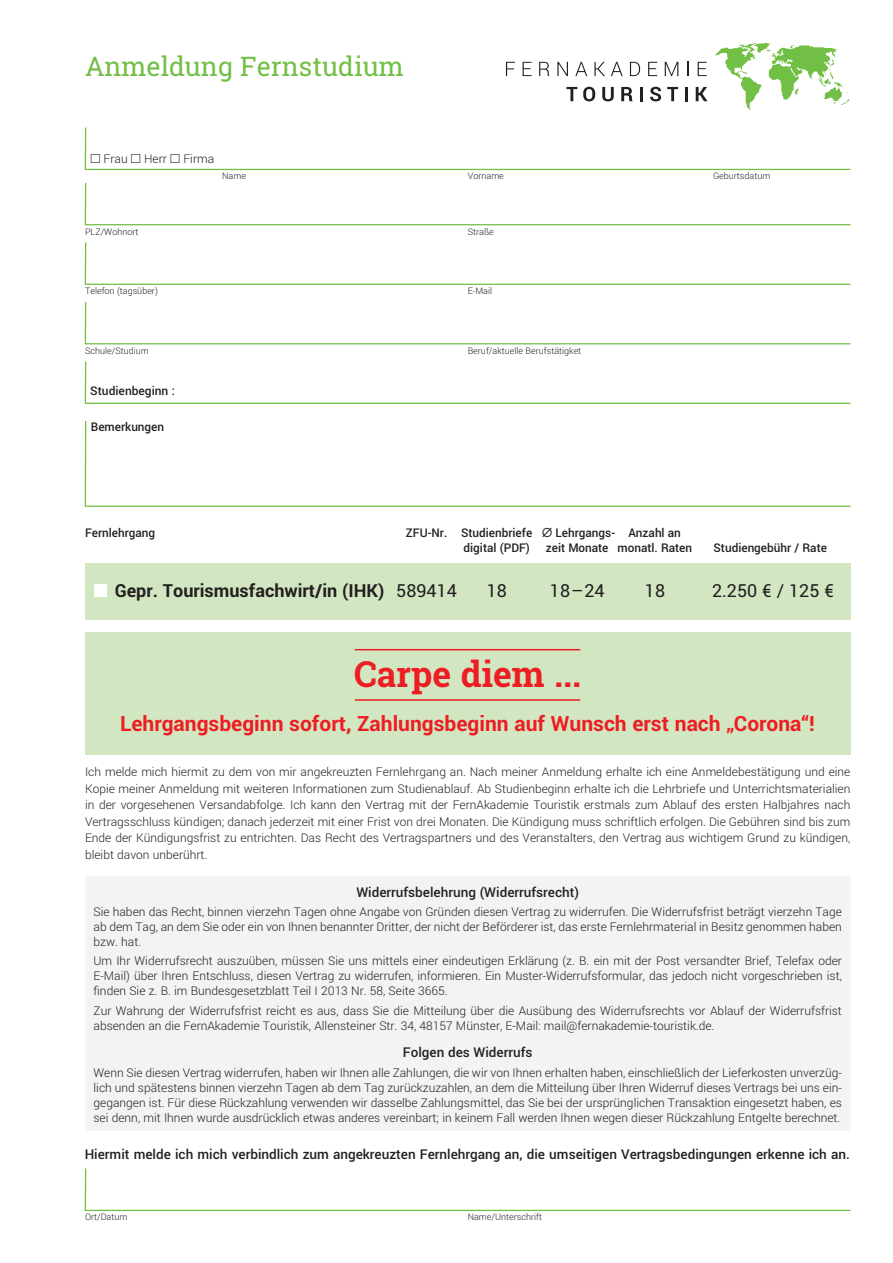
<style>
.page{position:relative;width:893px;height:1263px;background:#fff}
.page>*{position:absolute;margin:0;border:0;box-sizing:border-box;transform-origin:0 0}
.t1{font:700 36px "Roboto Slab";color:#ee1d23}
.t2{font:27px "Roboto Slab";color:#71bf44}
.t3{font:700 21px "Roboto";color:#ee1d23}
.t4{font:700 18px "Roboto";color:#231f20}
.t5{font:18px "Roboto";color:#231f20}
.t6{font:500 13.5px "Roboto";color:#231f20}
.t7{font:300 12px/15px "Roboto";color:#231f20;text-align:justify}
.t8{font:500 12px/15.1px "Roboto";color:#231f20}
.t9{font:300 9px "Roboto";color:#231f20}
.s1{font-family:"European Pi Three";font-weight:400}
.s2{font-family:"Futura";font-weight:400}
.s3{font-weight:400}
</style>
<div class="page">
<div style="left:85px;top:563px;width:765px;height:56px;background:#d2e7c1"></div>
<div style="left:85px;top:876px;width:765px;height:255px;background:#f2f3f4"></div>
<svg style="left:715px;top:43px;width:134px;height:67px"></svg>
<svg style="left:506px;top:62px;width:9px;height:14px"></svg>
<svg style="left:523px;top:62px;width:9px;height:14px"></svg>
<svg style="left:539px;top:62px;width:10px;height:14px"></svg>
<svg style="left:557px;top:62px;width:11px;height:14px"></svg>
<svg style="left:575px;top:62px;width:12px;height:14px"></svg>
<svg style="left:594px;top:62px;width:11px;height:14px"></svg>
<svg style="left:611px;top:62px;width:12px;height:14px"></svg>
<svg style="left:630px;top:62px;width:10px;height:14px"></svg>
<svg style="left:648px;top:62px;width:9px;height:14px"></svg>
<svg style="left:665px;top:62px;width:13px;height:14px"></svg>
<svg style="left:687px;top:62px;width:2px;height:14px"></svg>
<svg style="left:698px;top:62px;width:9px;height:14px"></svg>
<svg style="left:566px;top:87px;width:11px;height:14px"></svg>
<svg style="left:583px;top:87px;width:12px;height:14px"></svg>
<svg style="left:602px;top:87px;width:12px;height:14px"></svg>
<svg style="left:621px;top:87px;width:12px;height:14px"></svg>
<hr style="left:640px;top:87px;width:3px;height:14px;background:#231f20">
<svg style="left:650px;top:87px;width:11px;height:14px"></svg>
<svg style="left:667px;top:87px;width:11px;height:14px"></svg>
<hr style="left:685px;top:87px;width:3px;height:14px;background:#231f20">
<svg style="left:696px;top:87px;width:11px;height:14px"></svg>
<svg style="left:84px;top:127px;width:767px;height:44px"></svg>
<svg style="left:84px;top:182px;width:767px;height:44px"></svg>
<svg style="left:84px;top:242px;width:767px;height:43px"></svg>
<svg style="left:84px;top:301px;width:767px;height:44px"></svg>
<svg style="left:84px;top:361px;width:767px;height:43px"></svg>
<svg style="left:84px;top:1168px;width:767px;height:44px"></svg>
<div style="left:94px;top:584px;width:13px;height:13px;background:#fff"></div>
<svg style="left:84px;top:421px;width:767px;height:86px"></svg>
<div style="left:85px;top:632px;width:765px;height:123px;background:#d2e7c1"></div>
<hr style="left:355px;top:649px;width:225px;height:1px;background:#ee1d23">
<hr style="left:355px;top:699px;width:225px;height:2px;background:#ee1d23">
<h2 class="t2" style="left:85px;top:55px;width:320px">Anmeldung Fernstudium</h2>
<p class="t7" style="left:90px;top:152px;width:125px"><span class="s1">-</span> Frau <span class="s1">-</span> Herr <span class="s1">-</span> Firma</p>
<p class="t9" style="left:222px;top:173px;width:25px">Name</p>
<p class="t9" style="left:468px;top:173px;width:38px">Vorname</p>
<p class="t9" style="left:713px;top:173px;width:59px">Geburtsdatum</p>
<p class="t9" style="left:85px;top:228px;width:55px">PLZ/Wohnort</p>
<p class="t9" style="left:468px;top:228px;width:28px">Straße</p>
<p class="t9" style="left:85px;top:287px;width:74px">Telefon (tagsüber)</p>
<p class="t9" style="left:468px;top:287px;width:26px">E-Mail</p>
<p class="t9" style="left:85px;top:347px;width:65px">Schule/Studium</p>
<p class="t9" style="left:468px;top:347px;width:115px">Beruf/aktuelle Berufstätigket</p>
<p class="t8" style="left:90px;top:384px;width:86px">Studienbeginn :</p>
<p class="t8" style="left:91px;top:420px;width:75px">Bemerkungen</p>
<p class="t8" style="left:85px;top:526px;width:72px">Fernlehrgang</p>
<p class="t8" style="left:464px;top:526px;width:219px;text-indent:-58px">ZFU-Nr. Studienbriefe <span class="s2">Ø</span> Lehrgangs- Anzahl an digital (PDF)</p>
<p class="t8" style="left:546px;top:541px;width:148px">zeit Monate monatl. Raten</p>
<p class="t8" style="left:714px;top:541px;width:115px">Studiengebühr / Rate</p>
<h3 class="t4" style="left:115px;top:580px;width:344px">Gepr. Tourismusfachwirt/in (IHK) <span class="s3">589414</span></h3>
<h3 class="t5" style="left:487px;top:578px;width:22px">18</h3>
<h3 class="t5" style="left:550px;top:578px;width:56px">18–24</h3>
<h3 class="t5" style="left:645px;top:578px;width:22px">18</h3>
<h3 class="t5" style="left:712px;top:578px;width:124px">2.250 € / 125 €</h3>
<h1 class="t1" style="left:354px;top:653px;width:229px">Carpe diem ...</h1>
<h3 class="t3" style="left:120px;top:712px;width:696px">Lehrgangsbeginn sofort, Zahlungsbeginn auf Wunsch erst nach „Corona“!</h3>
<p class="t7" style="left:85px;top:765px;width:767px;line-height:16.5px">Ich melde mich hiermit zu dem von mir angekreuzten Fernlehrgang an. Nach meiner Anmeldung erhalte ich eine Anmeldebestätigung und eine Kopie meiner Anmeldung mit weiteren Informationen zum Studienablauf. Ab Studienbeginn erhalte ich die Lehrbriefe und Unterrichtsmaterialien in der vorgesehenen Versandabfolge. Ich kann den Vertrag mit der FernAkademie Touristik erstmals zum Ablauf des ersten Halbjahres nach Vertragsschluss kündigen; danach jederzeit mit einer Frist von drei Monaten. Die Kündigung muss schriftlich erfolgen. Die Gebühren sind bis zum Ende der Kündigungsfrist zu entrichten. Das Recht des Vertragspartners und des Veranstalters, den Vertrag aus wichtigem Grund zu kündigen, bleibt davon unberührt.</p>
<p class="t6" style="left:356px;top:886px;width:224px">Widerrufsbelehrung (Widerrufsrecht)</p>
<p class="t7" style="left:94px;top:905px;width:750px">Sie haben das Recht, binnen vierzehn Tagen ohne Angabe von Gründen diesen Vertrag zu widerrufen. Die Widerrufsfrist beträgt vierzehn Tage ab dem Tag, an dem Sie oder ein von Ihnen benannter Dritter, der nicht der Beförderer ist, das erste Fernlehrmaterial in Besitz genommen haben bzw. hat.</p>
<p class="t7" style="left:94px;top:954px;width:750px">Um Ihr Widerrufsrecht auszuüben, müssen Sie uns mittels einer eindeutigen Erklärung (z. B. ein mit der Post versandter Brief, Telefax oder E-Mail) über Ihren Entschluss, diesen Vertrag zu widerrufen, informieren. Ein Muster-Widerrufsformular, das jedoch nicht vorgeschrieben ist, finden Sie z. B. im Bundesgesetzblatt Teil I 2013 Nr. 58, Seite 3665.</p>
<p class="t7" style="left:94px;top:1004px;width:750px">Zur Wahrung der Widerrufsfrist reicht es aus, dass Sie die Mitteilung über die Ausübung des Widerrufsrechts vor Ablauf der Widerrufsfrist absenden an die FernAkademie Touristik, Allensteiner Str. 34, 48157 Münster, E-Mail: mail@fernakademie-touristik.de.</p>
<p class="t6" style="left:403px;top:1047px;width:131px">Folgen des Widerrufs</p>
<p class="t7" style="left:94px;top:1066px;width:750px">Wenn Sie diesen Vertrag widerrufen, haben wir Ihnen alle Zahlungen, die wir von Ihnen erhalten haben, einschließlich der Lieferkosten unverzüg&shy;lich und spätestens binnen vierzehn Tagen ab dem Tag zurückzuzahlen, an dem die Mitteilung über Ihren Widerruf dieses Vertrags bei uns ein&shy;gegangen ist. Für diese Rückzahlung verwenden wir dasselbe Zahlungsmittel, das Sie bei der ursprünglichen Transaktion eingesetzt haben, es sei denn, mit Ihnen wurde ausdrücklich etwas anderes vereinbart; in keinem Fall werden Ihnen wegen dieser Rückzahlung Entgelte berechnet.</p>
<p class="t6" style="left:85px;top:1149px;width:767px">Hiermit melde ich mich verbindlich zum angekreuzten Fernlehrgang an, die umseitigen Vertragsbedingungen erkenne ich an.</p>
<p class="t9" style="left:85px;top:1213px;width:44px">Ort/Datum</p>
<p class="t9" style="left:468px;top:1213px;width:76px">Name/Unterschrift</p>
</div>
